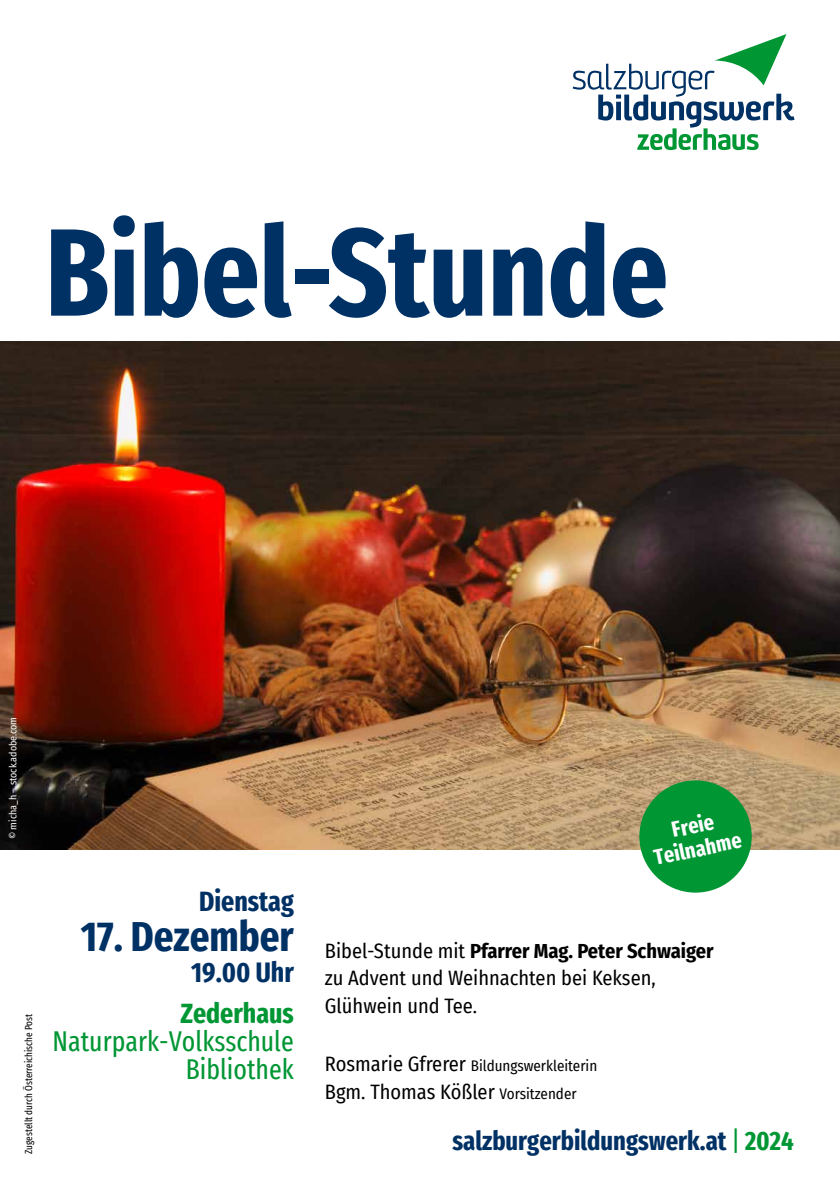
<style>
.page{position:relative;width:840px;height:1191px;background:#fff}
.page>*{position:absolute;margin:0;border:0;box-sizing:border-box;transform-origin:0 0}
.t1{font:700 extra-condensed 124.4px "Fira Sans";color:#003165}
.t2{font:700 extra-condensed 42px "Fira Sans";color:#003165}
.t3{font:extra-condensed 28px/28px "Fira Sans";color:#009634;text-align:right}
.t4{font:700 extra-condensed 28px "Fira Sans";color:#003165}
.t5{font:700 extra-condensed 28px "Fira Sans";color:#009634}
.t6{font:700 extra-condensed 26.6px "Fira Sans";color:#003165}
.t7{font:700 extra-condensed 22px/23.6px "Fira Sans";color:#fff;text-align:center}
.t8{font:20.4px/27.6px "Fira Sans Condensed";color:#000}
.t9{font:15px "Fira Sans Condensed";color:#000}
.t10{font:extra-condensed 10px "Fira Sans";color:#000}
.t11{font:10px "Fira Sans Condensed";color:#fff}
.s1{font-weight:700}
.s2{font-size:20.4px}
.s3{font-size:15px}
.s4{font-weight:400;color:#009634}
.s5{color:#009634}
</style>
<div class="page">
<svg style="left:572px;top:34px;width:222px;height:116px"></svg>
<img style="left:0;top:341px;width:839px;height:508px">
<div style="left:639px;top:780px;width:112px;height:112px;background:#009634;border-radius:50%"></div>
<h1 class="t1" style="left:45px;top:169px;width:624px">Bibel-Stunde</h1>
<p class="t11" style="left:5px;top:839px;width:124px;rotate:-90deg">© micha_h – stock.adobe.com</p>
<p class="t10" style="left:21px;top:1153px;width:141px;rotate:-90deg">Zugestellt durch Österreichische Post</p>
<h3 class="t4" style="left:199px;top:877px;width:96px">Dienstag</h3>
<h2 class="t2" style="left:81px;top:901px;width:214px">17. Dezember</h2>
<h3 class="t4" style="left:191px;top:948px;width:104px">19.00 Uhr</h3>
<h3 class="t5" style="left:180px;top:990px;width:115px">Zederhaus</h3>
<h3 class="t3" style="left:52px;top:1027px;width:243px">Naturpark-Volksschule<br>Bibliothek</h3>
<p class="t7" style="left:646px;top:822px;width:90px;rotate:-12deg">Freie<br>Teilnahme</p>
<p class="t8" style="left:325px;top:936px;width:390px">Bibel-Stunde mit <span class="s1">Pfarrer Mag. Peter Schwaiger </span>zu Advent und Weihnachten bei Keksen,<br>Glühwein und Tee.</p>
<p class="t9" style="left:325px;top:1054px;width:274px"><span class="s2">Rosmarie Gfrerer</span> Bildungswerkleiterin</p>
<p class="t8" style="left:325px;top:1077px;width:253px">Bgm. Thomas Kößler <span class="s3">Vorsitzender</span></p>
<h3 class="t6" style="left:452px;top:1119px;width:342px">salzburgerbildungswerk.at <span class="s4">|</span> <span class="s5">2024</span></h3>
</div>
